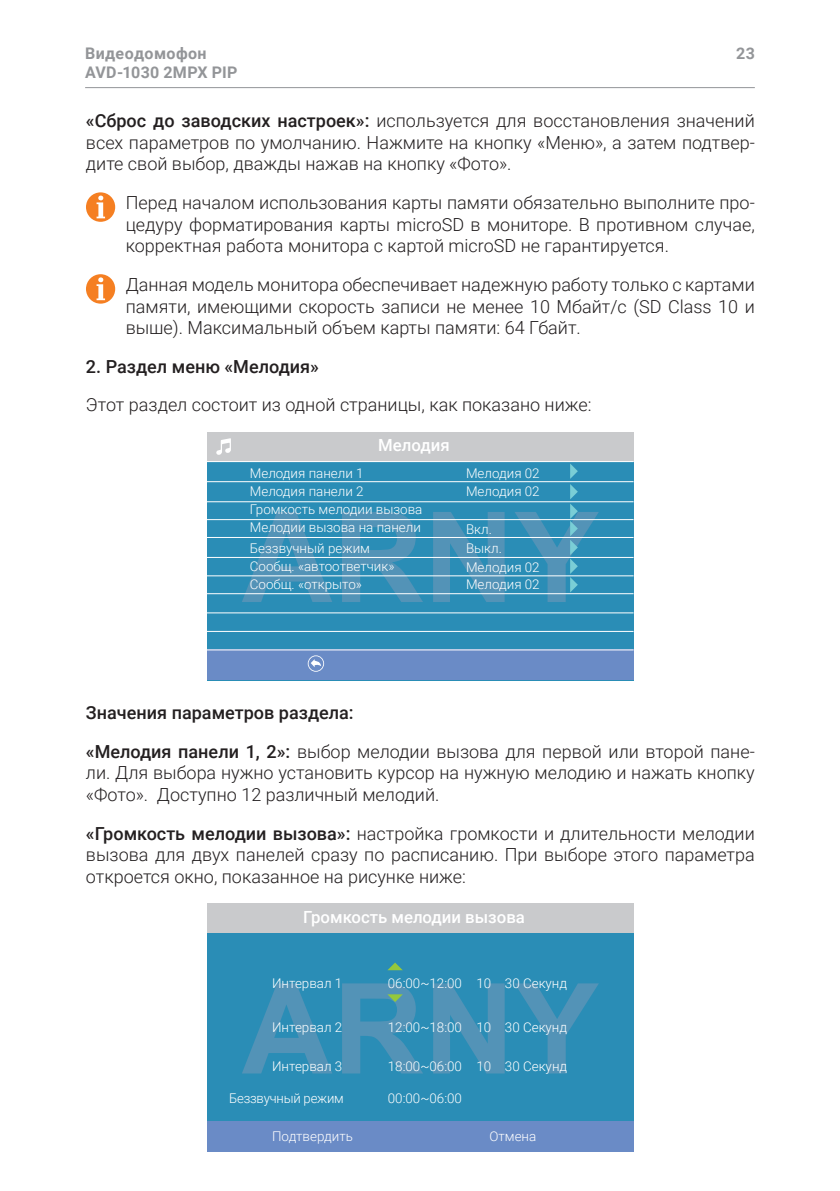
<style>
.page{position:relative;width:840px;height:1191px;background:#fff}
.page>*{position:absolute;margin:0;border:0;box-sizing:border-box;transform-origin:0 0}
.t1{font:300 18px/21.6px "Roboto";color:#231f20;text-align:justify}
.t2{font:500 18px/38.6px "Roboto";color:#231f20}
.t3{font:500 16.8px "Roboto";color:#fff}
.t4{font:700 16px/19.2px "Roboto";letter-spacing:.02em;color:#939598}
.t5{font:300 13.4px/18px "Roboto";color:#fff}
.s1{font-weight:500}
.s2{font-weight:300}
</style>
<div class="page">
<hr style="left:85px;top:87px;width:669px;height:1px;background:#939598">
<div style="left:86px;top:192px;width:29px;height:30px;background:#f57f22;border-radius:50%"></div>
<svg style="left:96px;top:196px;width:9px;height:22px"></svg>
<div style="left:86px;top:274px;width:29px;height:30px;background:#f57f22;border-radius:50%"></div>
<svg style="left:96px;top:277px;width:9px;height:23px"></svg>
<div style="left:207px;top:432px;width:426px;height:248px;background:#2a8db6"></div>
<div style="left:207px;top:432px;width:426px;height:29px;background:#c9cacc"></div>
<div style="left:207px;top:650px;width:426px;height:30px;background:#6a8bc6"></div>
<svg style="left:242px;top:512px;width:90px;height:90px"></svg>
<svg style="left:342px;top:512px;width:81px;height:90px"></svg>
<svg style="left:433px;top:512px;width:71px;height:90px"></svg>
<svg style="left:307px;top:655px;width:17px;height:17px"></svg>
<hr style="left:207px;top:461px;width:426px;height:1px;background:#fff">
<hr style="left:207px;top:481px;width:426px;height:1px;background:#fff">
<hr style="left:207px;top:501px;width:426px;height:1px;background:#fff">
<hr style="left:207px;top:519px;width:426px;height:1px;background:#fff">
<hr style="left:207px;top:537px;width:426px;height:1px;background:#fff">
<hr style="left:207px;top:557px;width:426px;height:1px;background:#fff">
<hr style="left:207px;top:575px;width:426px;height:1px;background:#fff">
<hr style="left:207px;top:593px;width:426px;height:1px;background:#fff">
<hr style="left:207px;top:612px;width:426px;height:1px;background:#fff">
<hr style="left:207px;top:631px;width:426px;height:1px;background:#fff">
<hr style="left:207px;top:649px;width:426px;height:1px;background:#fff">
<svg style="left:514px;top:464px;width:84px;height:138px"></svg>
<svg style="left:216px;top:438px;width:15px;height:17px"></svg>
<div style="left:207px;top:903px;width:426px;height:249px;background:#2a8db6"></div>
<div style="left:207px;top:903px;width:426px;height:30px;background:#c9cacc"></div>
<div style="left:207px;top:1121px;width:426px;height:30px;background:#6a8bc6"></div>
<svg style="left:242px;top:983px;width:90px;height:90px"></svg>
<svg style="left:433px;top:983px;width:71px;height:90px"></svg>
<svg style="left:515px;top:983px;width:83px;height:90px"></svg>
<svg style="left:388px;top:962px;width:14px;height:8px"></svg>
<svg style="left:342px;top:983px;width:81px;height:90px"></svg>
<p class="t4" style="left:85px;top:43px;width:154px">Видеодомофон<br>AVD-1030 2MPX PIP</p>
<p class="t4" style="left:735px;top:43px;width:20px">23</p>
<p class="t1" style="left:86px;top:109px;width:670px"><span class="s1">«Сброс до заводских настроек»:</span> используется для восстановления значений всех параметров по умолчанию. Нажмите на кнопку «Меню», а затем подтвер&shy;дите свой выбор, дважды нажав на кнопку «Фото».</p>
<p class="t1" style="left:126px;top:191px;width:630px">Перед началом использования карты памяти обязательно выполните про&shy;цедуру форматирования карты microSD в мониторе. В противном случае, корректная работа монитора с картой microSD не гарантируется.</p>
<p class="t1" style="left:126px;top:273px;width:630px">Данная модель монитора обеспечивает надежную работу только с картами памяти, имеющими скорость записи не менее 10 Мбайт/с (SD Class 10 и выше). Максимальный объем карты памяти: 64 Гбайт.</p>
<p class="t2" style="left:86px;top:346px;width:234px">2. Раздел меню «Мелодия»</p>
<p class="t1" style="left:86px;top:393px;width:507px">Этот раздел состоит из одной страницы, как показано ниже:</p>
<p class="t3" style="left:378px;top:433px;width:73px">Мелодия</p>
<p class="t5" style="left:250px;top:464px;width:115px">Мелодия панели 1<br>Мелодия панели 2</p>
<p class="t5" style="left:466px;top:464px;width:75px">Мелодия 02<br>Мелодия 02</p>
<p class="t5" style="left:250px;top:499px;width:174px">Громкость мелодии вызова<br>Мелодии вызова на панели</p>
<p class="t5" style="left:250px;top:538px;width:146px">Беззвучный режим<br>Сообщ. «автоответчик»<br>Сообщ. «открыто»</p>
<p class="t5" style="left:466px;top:519px;width:37px;line-height:18.8px">Вкл.<br>Выкл.</p>
<p class="t5" style="left:466px;top:558px;width:75px;line-height:17.2px">Мелодия 02<br>Мелодия 02</p>
<p class="t2" style="left:86px;top:693px;width:670px">Значения параметров раздела:<br>«Мелодия панели 1, 2»: <span class="s2">выбор мелодии вызова для первой или второй пане-</span></p>
<p class="t1" style="left:86px;top:761px;width:670px">ли. Для выбора нужно установить курсор на нужную мелодию и нажать кнопку «Фото». Доступно 12 различный мелодий.</p>
<p class="t1" style="left:86px;top:821px;width:670px"><span class="s1">«Громкость мелодии вызова»:</span> настройка громкости и длительности мелодии вызова для двух панелей сразу по расписанию. При выборе этого параметра откроется окно, показанное на рисунке ниже:</p>
<p class="t3" style="left:303px;top:905px;width:223px">Громкость мелодии вызова</p>
<p class="t5" style="left:272px;top:973px;width:72px">Интервал 1</p>
<p class="t5" style="left:387px;top:973px;width:181px">06:00~12:00 10 30 Секунд</p>
<p class="t5" style="left:272px;top:1017px;width:72px">Интервал 2</p>
<p class="t5" style="left:387px;top:1017px;width:181px">12:00~18:00 10 30 Секунд</p>
<p class="t5" style="left:272px;top:1056px;width:72px">Интервал 3</p>
<p class="t5" style="left:387px;top:1056px;width:76px">18:00~06:00</p>
<p class="t5" style="left:229px;top:1089px;width:116px">Беззвучный режим</p>
<p class="t5" style="left:387px;top:1089px;width:76px">00:00~06:00</p>
<p class="t5" style="left:476px;top:1056px;width:92px">10 30 Секунд</p>
<p class="t5" style="left:272px;top:1126px;width:82px">Подтвердить</p>
<p class="t5" style="left:489px;top:1126px;width:48px">Отмена</p>
</div>
